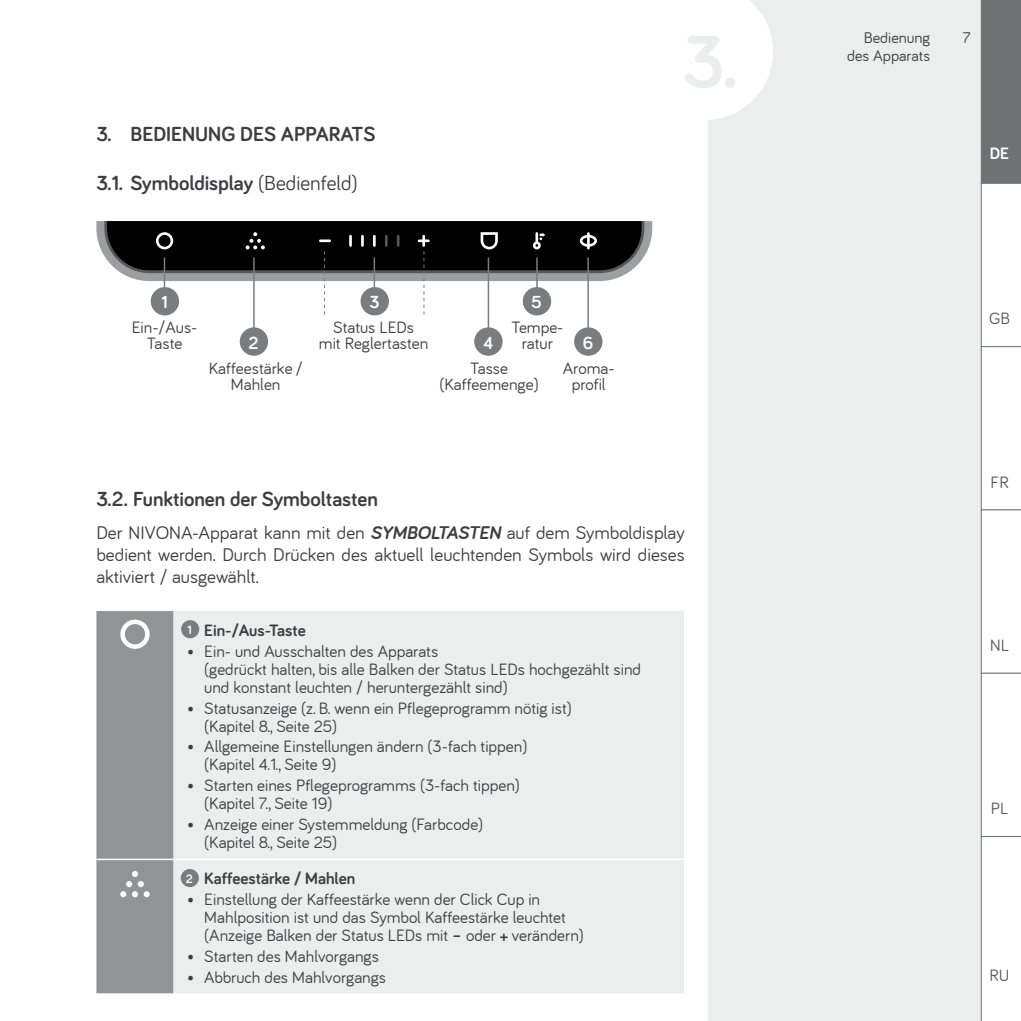
<style>
.page{position:relative;width:1021px;height:1021px;background:#fff}
.page>*{position:absolute;margin:0;border:0;box-sizing:border-box;transform-origin:0 0}
.t1{font:700 21px "Bariol";color:#3e3d40}
.t2{font:19px/22px "Bariol";color:#3e3d40;text-align:justify}
.t3{font:700 18px "Bariol";color:#fff}
.t4{font:17px/18px "Bariol";color:#3e3d40}
.t5{font:700 17px "Bariol";color:#3e3d40}
.t6{font:17px "Bariol";color:#58585a}
.t7{font:700 17px "Bariol";color:#fff}
.t8{font:16px/18px "Bariol";color:#3e3d40;text-align:right}
.t9{font:700 12.4px "Bariol";color:#fff}
.s1{font-weight:400}
.s2{font-weight:700;font-style:italic}
.s3{font-weight:700}
</style>
<div class="page">
<div style="left:707px;top:0;width:313px;height:1020px;background:#eceded"></div>
<svg style="left:707px;top:0;width:66px;height:120px"></svg>
<svg style="left:980px;top:0;width:40px;height:1020px;background:#dfe0e0"></svg>
<div style="left:173px;top:611px;width:511px;height:382px;background:#eceded"></div>
<hr style="left:173px;top:858px;width:511px;height:2px;background:#fff">
<svg style="left:96px;top:611px;width:77px;height:383px;background:#98999b"></svg>
<div style="left:181px;top:620px;width:18px;height:18px;background:#7b7c7e;border-radius:50%"></div>
<div style="left:181px;top:869px;width:18px;height:18px;background:#7b7c7e;border-radius:50%"></div>
<hr style="left:587px;top:257px;width:2px;height:93px;background:#7b7c7e">
<hr style="left:487px;top:257px;width:2px;height:93px;background:#7b7c7e">
<hr style="left:253px;top:257px;width:2px;height:93px;background:#7b7c7e">
<div style="left:151px;top:287px;width:28px;height:28px;background:#7b7c7e;border-radius:50%"></div>
<div style="left:240px;top:327px;width:28px;height:29px;background:#7b7c7e;border-radius:50%"></div>
<div style="left:360px;top:287px;width:29px;height:28px;background:#7b7c7e;border-radius:50%"></div>
<div style="left:474px;top:327px;width:28px;height:29px;background:#7b7c7e;border-radius:50%"></div>
<div style="left:523px;top:287px;width:28px;height:28px;background:#7b7c7e;border-radius:50%"></div>
<div style="left:574px;top:327px;width:28px;height:29px;background:#7b7c7e;border-radius:50%"></div>
<svg style="left:96px;top:221px;width:556px;height:93px"></svg>
<p class="t1" style="left:96px;top:120px;width:280px">3. BEDIENUNG DES APPARATS</p>
<p class="t1" style="left:96px;top:169px;width:263px">3.1. Symboldisplay <span class="s1">(Bedienfeld)</span></p>
<p class="t3" style="left:161px;top:290px;width:8px">1</p>
<p class="t3" style="left:369px;top:290px;width:12px">3</p>
<p class="t3" style="left:531px;top:290px;width:12px">5</p>
<p class="t4" style="left:132px;top:319px;width:67px;line-height:16px;text-align:center">Ein-/Aus-<br>Taste</p>
<p class="t4" style="left:319px;top:319px;width:111px;line-height:16px;text-align:center">Status LEDs<br>mit Reglertasten</p>
<p class="t4" style="left:209px;top:360px;width:95px;line-height:16px;text-align:center">Kaffeestärke /<br>Mahlen</p>
<p class="t4" style="left:439px;top:360px;width:101px;line-height:16px;text-align:center">Tasse (Kaffeemenge)</p>
<p class="t4" style="left:511px;top:319px;width:54px;line-height:16px;text-align:center">Tempe&shy;ratur</p>
<p class="t3" style="left:249px;top:330px;width:11px">2</p>
<p class="t3" style="left:582px;top:330px;width:12px">6</p>
<p class="t3" style="left:483px;top:330px;width:12px">4</p>
<p class="t4" style="left:563px;top:360px;width:53px;line-height:16px;text-align:center">Aroma&shy;profil</p>
<p class="t1" style="left:96px;top:484px;width:283px">3.2. Funktionen der Symboltasten</p>
<p class="t2" style="left:96px;top:522px;width:590px">Der NIVONA-Apparat kann mit den <span class="s2">SYMBOLTASTEN</span> auf dem Symboldisplay bedient werden. Durch Drücken des aktuell leuchtenden Symbols wird dieses aktiviert / ausgewählt.</p>
<p class="t5" style="left:204px;top:618px;width:103px">Ein-/Aus-Taste</p>
<p class="t4" style="left:204px;top:642px;width:438px;text-indent:-17px">• Ein- und Ausschalten des Apparats<br>(gedrückt halten, bis alle Balken der Status LEDs hochgezählt sind und konstant leuchten / heruntergezählt sind)</p>
<p class="t4" style="left:204px;top:698px;width:369px;text-indent:-17px">• Statusanzeige (z. B. wenn ein Pflegeprogramm nötig ist) (Kapitel 8., Seite 25)</p>
<p class="t4" style="left:204px;top:737px;width:325px;text-indent:-17px">• Allgemeine Einstellungen ändern (3-fach tippen) (Kapitel 4.1., Seite 9)</p>
<p class="t4" style="left:204px;top:776px;width:317px;text-indent:-17px">• Starten eines Pflegeprogramms (3-fach tippen) (Kapitel 7., Seite 19)</p>
<p class="t4" style="left:204px;top:815px;width:280px;text-indent:-17px">• Anzeige einer Systemmeldung (Farbcode) (Kapitel 8., Seite 25)</p>
<p class="t5" style="left:204px;top:866px;width:152px">Kaffeestärke / Mahlen</p>
<p class="t4" style="left:204px;top:890px;width:381px;text-indent:-17px">• Einstellung der Kaffeestärke wenn der Click Cup in<br>Mahlposition ist und das Symbol Kaffeestärke leuchtet (Anzeige Balken der Status LEDs mit <span class="s3">–</span> oder <span class="s3">+</span> verändern)</p>
<p class="t4" style="left:187px;top:947px;width:193px">• Starten des Mahlvorgangs</p>
<p class="t4" style="left:187px;top:968px;width:200px">• Abbruch des Mahlvorgangs</p>
<p class="t9" style="left:187px;top:621px;width:6px">1</p>
<p class="t9" style="left:186px;top:870px;width:8px">2</p>
<p class="t8" style="left:847px;top:29px;width:85px">Bedienung des Apparats</p>
<p class="t8" style="left:962px;top:29px;width:9px">7</p>
<p class="t7" style="left:989px;top:142px;width:21px">DE</p>
<p class="t6" style="left:989px;top:309px;width:22px">GB</p>
<p class="t6" style="left:990px;top:472px;width:20px">FR</p>
<p class="t6" style="left:990px;top:635px;width:20px">NL</p>
<p class="t6" style="left:990px;top:798px;width:19px">PL</p>
<p class="t6" style="left:989px;top:965px;width:21px">RU</p>
</div>
